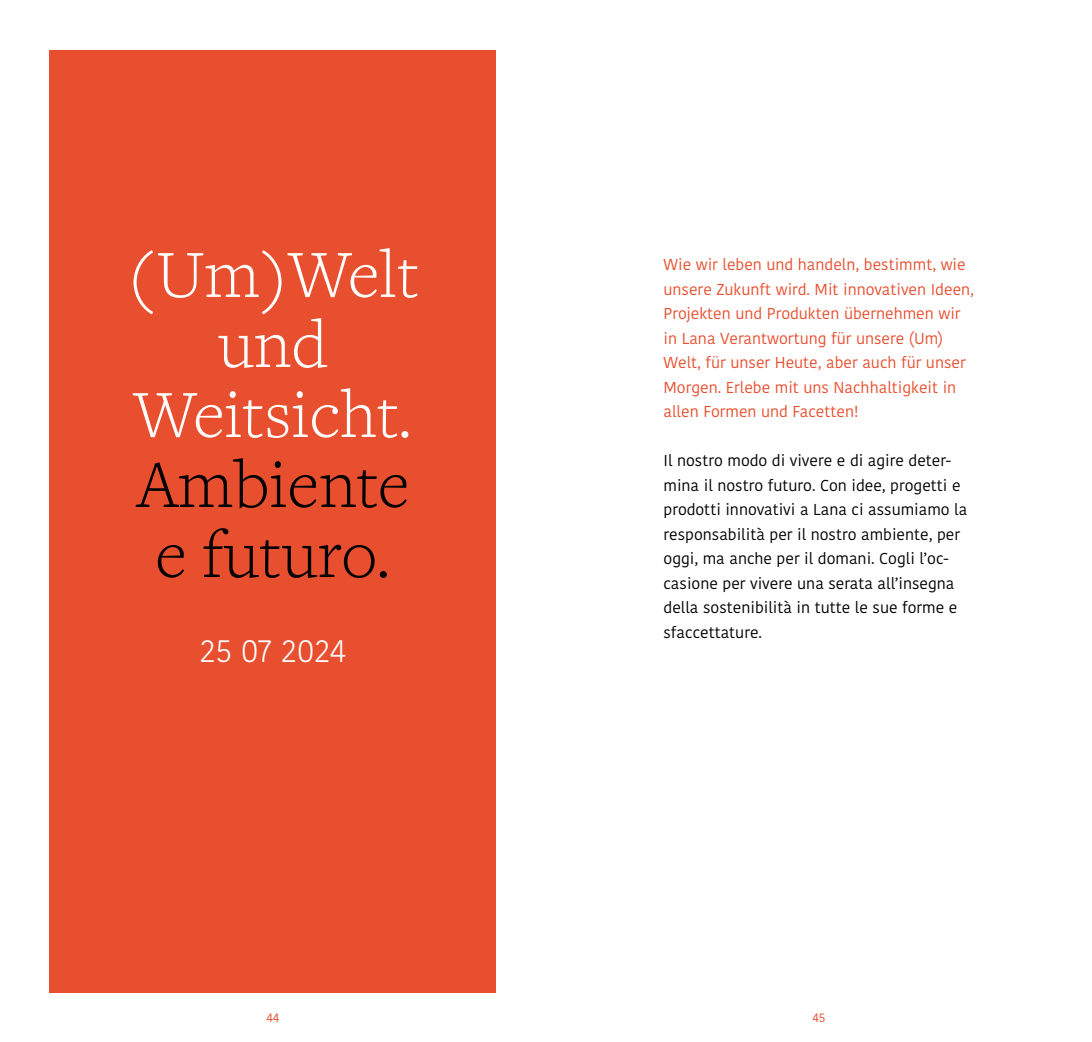
<style>
.page{position:relative;width:1092px;height:1042px;background:#fff}
.page>*{position:absolute;margin:0;border:0;box-sizing:border-box;transform-origin:0 0}
.t1{font:300 70px/70px "Freight Text Pro";color:#fff;text-align:center}
.t2{font:300 70px/70px "Freight Text Pro";color:#000}
.t3{font:300 31.5px "Kohinoor Devanagari";color:#fff}
.t4{font:15.75px/24.5px "Kohinoor Devanagari";color:#000}
.t5{font:15.75px/24.5px "Kohinoor Devanagari";color:#e84f2f}
.t6{font:12.25px "Kohinoor Devanagari";color:#e84f2f}
</style>
<div class="page">
<div style="left:50px;top:50px;width:446px;height:942px;background:#e84f2f"></div>
<h1 class="t1" style="left:127px;top:237px;width:294px">(Um)Welt und<br>Weitsicht.</h1>
<h1 class="t2" style="left:137px;top:447px;width:274px">Ambiente e futuro.</h1>
<h2 class="t3" style="left:200px;top:633px;width:147px">25 07 2024</h2>
<p class="t5" style="left:663px;top:252px;width:312px">Wie wir leben und handeln, bestimmt, wie unsere Zukunft wird. Mit innovativen Ideen, Projekten und Produkten übernehmen wir in Lana Verantwortung für unsere (Um)<br>Welt, für unser Heute, aber auch für unser Morgen. Erlebe mit uns Nachhaltigkeit in allen Formen und Facetten!</p>
<p class="t4" style="left:663px;top:448px;width:305px">Il nostro modo di vivere e di agire deter&shy;mina il nostro futuro. Con idee, progetti e prodotti innovativi a Lana ci assumiamo la responsabilità per il nostro ambiente, per oggi, ma anche per il domani. Cogli l’oc&shy;casione per vivere una serata all’insegna della sostenibilità in tutte le sue forme e sfaccettature.</p>
<p class="t6" style="left:266px;top:1010px;width:14px">44</p>
<p class="t6" style="left:812px;top:1010px;width:14px">45</p>
</div>
